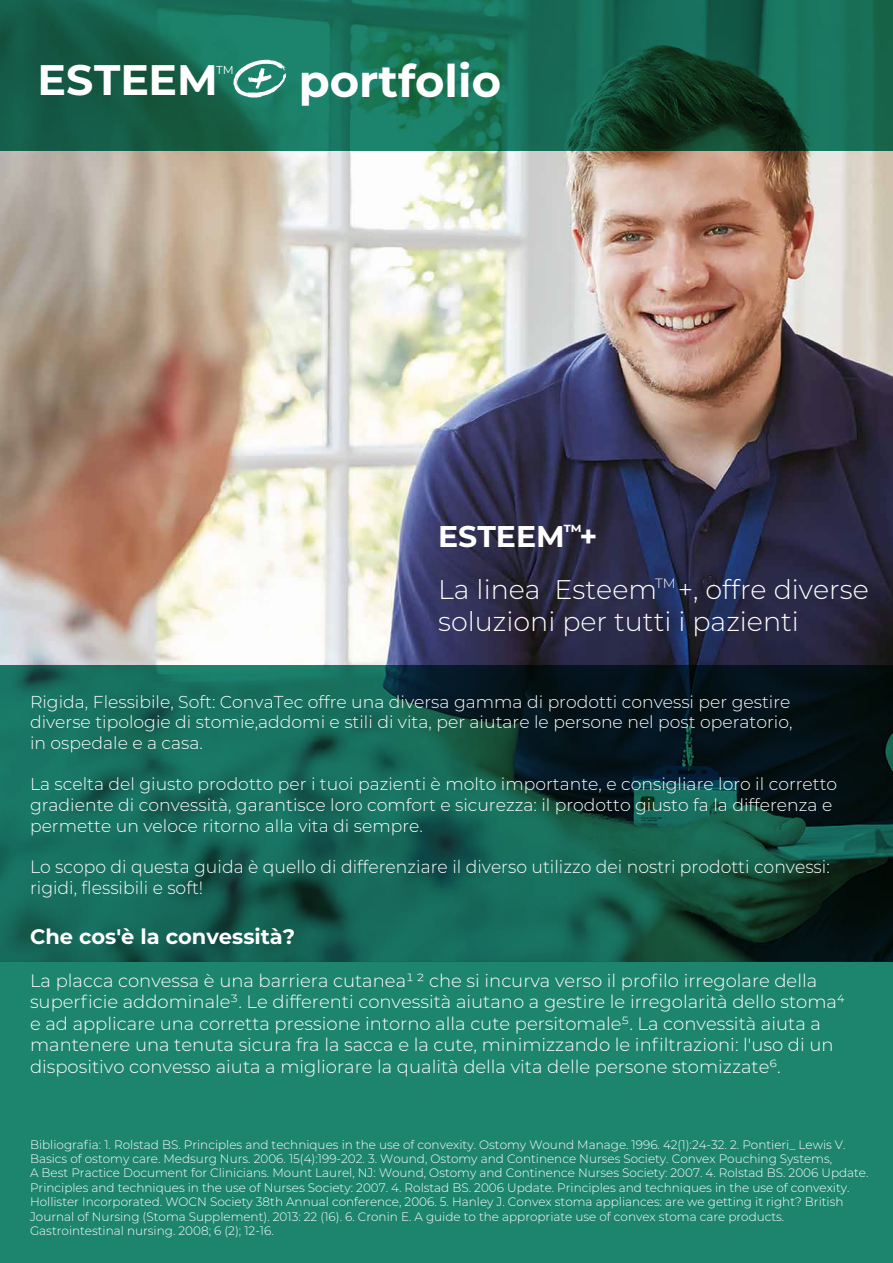
<style>
.page{position:relative;width:893px;height:1263px;background:#1d856e}
.page>*{position:absolute;margin:0;border:0;box-sizing:border-box;transform-origin:0 0}
.t1{font:700 45px "Montserrat";color:#fff}
.t2{font:700 42.6px "Montserrat";color:#fff}
.t3{font:700 30px "Montserrat";color:#fff}
.t4{font:300 27px/32.4px "Montserrat";color:#fff}
.t5{font:700 21px "Montserrat";color:#fff}
.t6{font:300 18px/21.6px "Montserrat";color:#fff}
.t7{font:300 17.85px/20.7px "Montserrat";color:#fff}
.t8{font:300 17.25px/20.7px "Montserrat";color:#fff}
.t9{font:300 13.5px "Montserrat";color:#fff}
.t10{font:300 12.3px/14.4px "Montserrat";color:#fff}
.t11{font:11.55px "Montserrat";color:#fff}
</style>
<div class="page">
<img style="left:0;top:151px;width:893px;height:515px">
<svg style="left:0;top:0;width:893px;height:151px"></svg>
<svg style="left:0;top:666px;width:893px;height:296px;background:#114f45"></svg>
<svg style="left:233px;top:60px;width:53px;height:38px"></svg>
<h2 class="t2" style="left:38px;top:49px;width:182px">ESTEEM</h2>
<h1 class="t1" style="left:299px;top:49px;width:204px">portfolio</h1>
<p class="t11" style="left:216px;top:62px;width:19px">TM</p>
<h3 class="t3" style="left:438px;top:515px;width:161px">ESTEEM<sup>™</sup>+</h3>
<h3 class="t4" style="left:438px;top:572px;width:432px">La linea Esteem +, offre diverse soluzioni per tutti i pazienti</h3>
<p class="t9" style="left:655px;top:574px;width:22px">TM</p>
<h3 class="t8" style="left:30px;top:691px;width:764px">Rigida, Flessibile, Soft: ConvaTec offre una diversa gamma di prodotti convessi per gestire diverse tipologie di stomie,addomi e stili di vita, per aiutare le persone nel post operatorio, in ospedale e a casa.</h3>
<p class="t8" style="left:30px;top:773px;width:809px">La scelta del giusto prodotto per i tuoi pazienti è molto importante, e consigliare loro il corretto gradiente di convessità, garantisce loro comfort e sicurezza: il prodotto giusto fa la differenza e permette un veloce ritorno alla vita di sempre.</p>
<h3 class="t7" style="left:30px;top:856px;width:801px">Lo scopo di questa guida è quello di differenziare il diverso utilizzo dei nostri prodotti convessi: rigidi, flessibili e soft!</h3>
<h3 class="t5" style="left:30px;top:922px;width:267px">Che cos'è la convessità?</h3>
<p class="t6" style="left:30px;top:969px;width:816px">La placca convessa è una barriera cutanea¹ ² che si incurva verso il profilo irregolare della superficie addominale³. Le differenti convessità aiutano a gestire le irregolarità dello stoma⁴ e ad applicare una corretta pressione intorno alla cute persitomale⁵. La convessità aiuta a mantenere una tenuta sicura fra la sacca e la cute, minimizzando le infiltrazioni: l'uso di un dispositivo convesso aiuta a migliorare la qualità della vita delle persone stomizzate⁶.</p>
<p class="t10" style="left:30px;top:1136px;width:840px">Bibliografia: 1. Rolstad BS. Principles and techniques in the use of convexity. Ostomy Wound Manage. 1996. 42(1):24-32. 2. Pontieri_ Lewis V.<br>Basics of ostomy care. Medsurg Nurs. 2006. 15(4):199-202. 3. Wound, Ostomy and Continence Nurses Society. Convex Pouching Systems,<br>A Best Practice Document for Clinicians. Mount Laurel, NJ: Wound, Ostomy and Continence Nurses Society: 2007. 4. Rolstad BS. 2006 Update.<br>Principles and techniques in the use of Nurses Society: 2007. 4. Rolstad BS. 2006 Update. Principles and techniques in the use of convexity.<br>Hollister Incorporated. WOCN Society 38th Annual conference, 2006. 5. Hanley J. Convex stoma appliances: are we getting it right? British Journal of Nursing (Stoma Supplement). 2013: 22 (16). 6. Cronin E. A guide to the appropriate use of convex stoma care products.<br>Gastrointestinal nursing. 2008; 6 (2); 12-16.</p>
</div>
